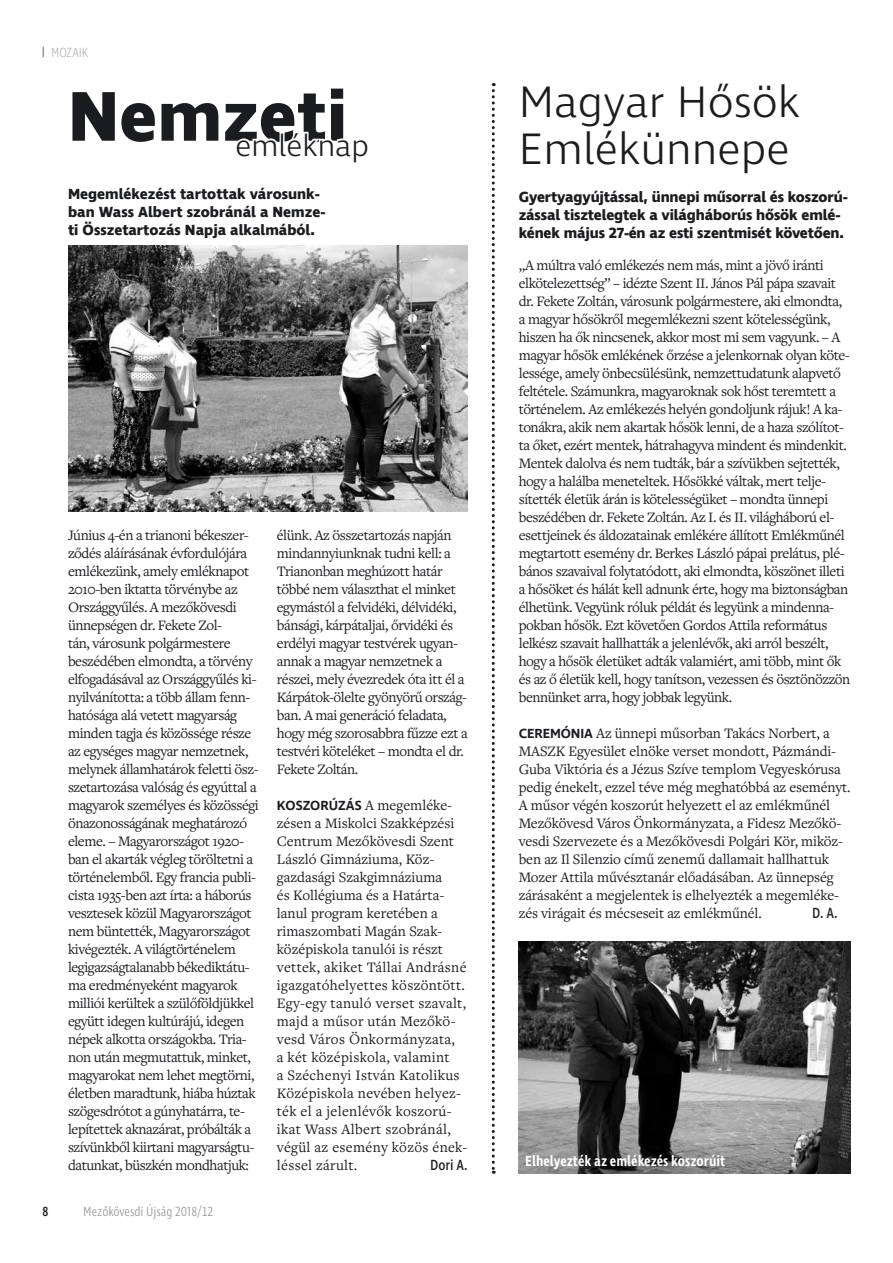
<style>
.page{position:relative;width:893px;height:1263px;background:#fff}
.page>*{position:absolute;margin:0;border:0;box-sizing:border-box;transform-origin:0 0}
.t1{font:700 71.7px "Ingra";color:#1b1c20}
.t2{font:300 45px/46.5px "Ingra";color:#1b1c20}
.t3{font:300 30.75px "Ingra";color:#1b1c20}
.t4{font:15px/18px "Freight Text Pro";letter-spacing:-.03em;color:#1b1c20}
.t5{font:15px/18px "Freight Text Pro";letter-spacing:.02em;color:#1b1c20}
.t6{font:15px/18px "Freight Text Pro";letter-spacing:-.01em;color:#1b1c20}
.t7{font:700 15px/18px "Ingra";letter-spacing:-.01em;color:#1b1c20}
.t8{font:600 15px "Ingra Cd";color:#fff}
.t9{font:15px "Ingra Cd";color:#1b1c20}
.t10{font:300 13.5px "Ingra Cd";color:#98989c}
.t11{font:200 13.5px "Ingra Cd";color:#98989c}
.t12{font:500 13.5px "Ingra Cd";color:#1b1c20}
.s1{font-family:"Ingra";font-weight:600;font-size:13.5px}
</style>
<div class="page">
<svg style="left:492px;top:83px;width:3px;height:1091px"></svg>
<img style="left:68px;top:245px;width:400px;height:267px">
<img style="left:519px;top:942px;width:331px;height:232px">
<p class="t11" style="left:51px;top:44px;width:39px">MOZAIK</p>
<h1 class="t1" style="left:68px;top:71px;width:281px">Nemzeti</h1>
<h3 class="t3" style="left:235px;top:126px;width:135px">emléknap</h3>
<p class="t7" style="left:68px;top:185px;width:259px">Megemlékezést tartottak városunk&shy;ban Wass Albert szobránál a Nemze&shy;ti Összetartozás Napja alkalmából.</p>
<p class="t4" style="left:68px;top:526px;width:192px">Június 4-én a trianoni békeszer&shy;ződés aláírásának évfordulójára emlékezünk, amely emléknapot<br>2010-ben iktatta törvénybe az<br>Országgyűlés. A mezőkövesdi ünnepségen dr. Fekete Zol-<br>tán, városunk polgármestere beszédében elmondta, a törvény elfogadásával az Országgyűlés ki&shy;nyilvánította: a több állam fenn&shy;hatósága alá vetett magyarság minden tagja és közössége része az egységes magyar nemzetnek, melynek államhatárok feletti ös - szetartozása valóság és egyúttal a magyarok személyes és közösségi önazonosságának meghatározó eleme. – Magyarországot 1920- ban el akarták végleg töröltetni a történelemből. Egy francia publi&shy;cista 1935-ben azt írta: a háborús vesztesek közül Magyarországot nem büntették, Magyarországot kivégezték. A világtörténelem legigazságtalanabb békediktátu&shy;ma eredményeként magyarok milliói kerültek a szülőföldjükkel együtt idegen kultúrájú, idegen népek alkotta országokba. Tria&shy;non után megmutattuk, minket, magyarokat nem lehet megtörni, életben maradtunk, hiába húztak szögesdrótot a gúnyhatárra, te&shy;lepítettek aknazárat, próbálták a szívünkből kiirtani magyarságtu&shy;datunkat, büszkén mondhatjuk:</p>
<p class="t4" style="left:277px;top:526px;width:192px">élünk. Az összetartozás napján mindannyiunknak tudni kell: a<br>Trianonban meghúzott határ többé nem választhat el minket egymástól a felvidéki, délvidéki, bánsági, kárpátaljai, őrvidéki és erdélyi magyar testvérek ugyan&shy;annak a magyar nemzetnek a részei, mely évezredek óta itt él a<br>Kárpátok-ölelte gyönyörű ország&shy;ban. A mai generáció feladata, hogy még szorosabbra fűzze ezt a testvéri köteléket – mondta el dr.<br>Fekete Zoltán.</p>
<p class="t5" style="left:277px;top:796px;width:192px"><span class="s1">KOSZORÚZÁS</span> A megemléke&shy;zésen a Miskolci Szakképzési<br>Centrum Mezőkövesdi Szent<br>László Gimnáziuma, Köz&shy;gazdasági Szakgimnáziuma<br>és Kollégiuma és a Határta&shy;lanul program keretében a rimaszombati Magán Szak&shy;középiskola tanulói is részt vettek, akiket Tállai Andrásné igazgatóhelyettes köszöntött.<br>Egy-egy tanuló verset szavalt, majd a műsor után Mezőkö&shy;vesd Város Önkormányzata,<br>a két középiskola, valamint<br>a Széchenyi István Katolikus<br>Középiskola nevében helyez&shy;ték el a jelenlévők koszorú&shy;ikat Wass Albert szobránál, végül az esemény közös ének&shy;léssel zárult.</p>
<p class="t9" style="left:430px;top:1156px;width:39px">Dori A.</p>
<p class="t12" style="left:43px;top:1203px;width:7px">8</p>
<p class="t10" style="left:83px;top:1203px;width:131px">Mezőkövesdi Újság 2018/12</p>
<h2 class="t2" style="left:519px;top:81px;width:283px">Magyar Hősök<br>Emlékünnepe</h2>
<p class="t7" style="left:519px;top:188px;width:330px">Gyertyagyújtással, ünnepi műsorral és koszorú&shy;zással tisztelegtek a világháborús hősök emlé&shy;kének május 27-én az esti szentmisét követően.</p>
<p class="t4" style="left:519px;top:256px;width:333px">„A múltra való emlékezés nem más, mint a jövő iránti elkötelezettség” – idézte Szent II. János Pál pápa szavait dr. Fekete Zoltán, városunk polgármestere, aki elmondta, a magyar hősökről megemlékezni szent kötelességünk, hiszen ha ők nincsenek, akkor most mi sem vagyunk. – A magyar hősök emlékének őrzése a jelenkornak olyan köte&shy;lessége, amely önbecsülésünk, nemzettudatunk alapvető feltétele. Számunkra, magyaroknak sok hőst teremtett a történelem. Az emlékezés helyén gondoljunk rájuk! A ka&shy;tonákra, akik nem akartak hősök lenni, de a haza szólítot&shy;ta őket, ezért mentek, hátrahagyva mindent és mindenkit.<br>Mentek dalolva és nem tudták, bár a szívükben sejtették, hogy a halálba meneteltek. Hősökké váltak, mert telje&shy;sítették életük árán is kötelességüket – mondta ünnepi beszédében dr. Fekete Zoltán. Az I. és II. világháború el&shy;esettjeinek és áldozatainak emlékére állított Emlékműnél megtartott esemény dr. Berkes László pápai prelátus, plé&shy;bános szavaival folytatódott, aki elmondta, köszönet illeti a hősöket és hálát kell adnunk érte, hogy ma biztonságban élhetünk. Vegyünk róluk példát és legyünk a mindenna&shy;pokban hősök. Ezt követően Gordos Attila református lelkész szavait hallhatták a jelenlévők, aki arról beszélt, hogy a hősök életüket adták valamiért, ami több, mint ők és az ő életük kell, hogy tanítson, vezessen és ösztönözzön bennünket arra, hogy jobbak legyünk.</p>
<p class="t6" style="left:519px;top:724px;width:333px"><span class="s1">CEREMÓNIA</span> Az ünnepi műsorban Takács Norbert, a MASZK Egyesület elnöke verset mondott, Pázmándi-Guba Viktória és a Jézus Szíve templom Vegyeskórusa pedig énekelt, ezzel téve még meghatóbbá az eseményt.<br>A műsor végén koszorút helyezett el az emlékműnél Mezőkövesd Város Önkormányzata, a Fidesz Mezőkö&shy;vesdi Szervezete és a Mezőkövesdi Polgári Kör, miköz&shy;ben az Il Silenzio című zenemű dallamait hallhattuk Mozer Attila művésztanár előadásában. Az ünnepség zárásaként a megjelentek is elhelyezték a megemléke&shy;zés virágait és mécseseit az emlékműnél.</p>
<p class="t9" style="left:812px;top:904px;width:27px">D. A.</p>
<p class="t8" style="left:525px;top:1152px;width:202px">Elhelyezték az emlékezés koszorúit</p>
</div>
